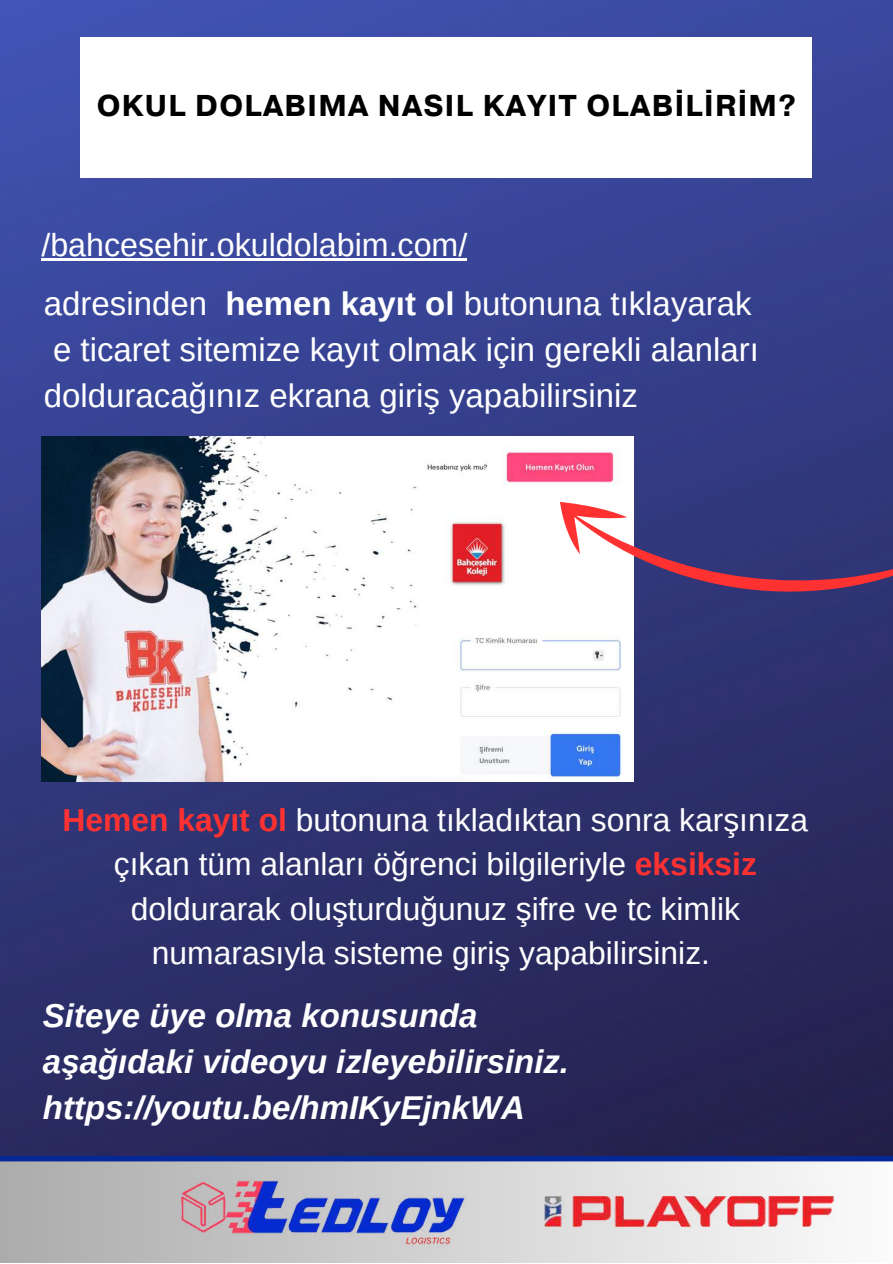
<style>
.page{position:relative;width:893px;height:1264px;background:#fff}
.page>*{position:absolute;margin:0;border:0;box-sizing:border-box;transform-origin:0 0}
.t1{font:33px/46px "Arimo";color:#fff}
.t2{font:italic 700 33px/46px "Arimo";color:#fff}
.t3{font:32.25px "Arimo";color:#fff}
.t4{font:31.8px/44.4px "Arimo";color:#fff;text-align:center}
.t5{font:700 30px "Pragmatica";letter-spacing:.04em;color:#000}
.s1{font-weight:700}
.s2{font-weight:700;color:#ff3131}
</style>
<div class="page">
<img style="left:0;top:0;width:892px;height:1156px">
<div style="left:81px;top:37px;width:731px;height:140px;background:#fff"></div>
<img style="left:41px;top:436px;width:592px;height:345px">
<svg style="left:560px;top:502px;width:332px;height:91px"></svg>
<hr style="left:41px;top:258px;width:426px;height:2px;background:#fff">
<svg style="left:0;top:1156px;width:892px;height:106px"></svg>
<img style="left:162px;top:1156px;width:341px;height:106px">
<img style="left:503px;top:1165px;width:351px;height:89px">
<p class="t5" style="left:97px;top:86px;width:700px">OKUL DOLABIMA NASIL KAYIT OLABİLİRİM?</p>
<p class="t3" style="left:41px;top:227px;width:427px">/bahcesehir.okuldolabim.com/</p>
<p class="t1" style="left:44px;top:280px;width:716px">adresinden <span class="s1">hemen kayıt ol</span> butonuna tıklayarak e ticaret sitemize kayıt olmak için gerekli alanları dolduracağınız ekrana giriş yapabilirsiniz</p>
<p class="t4" style="left:63px;top:797px;width:746px"><span class="s2">Hemen kayıt ol</span> butonuna tıkladıktan sonra karşınıza çıkan tüm alanları öğrenci bilgileriyle <span class="s2">eksiksiz </span>doldurarak oluşturduğunuz şifre ve tc kimlik numarasıyla sisteme giriş yapabilirsiniz.</p>
<p class="t2" style="left:43px;top:992px;width:527px">Siteye üye olma konusunda aşağıdaki videoyu izleyebilirsiniz. https://youtu.be/hmIKyEjnkWA</p>
</div>
